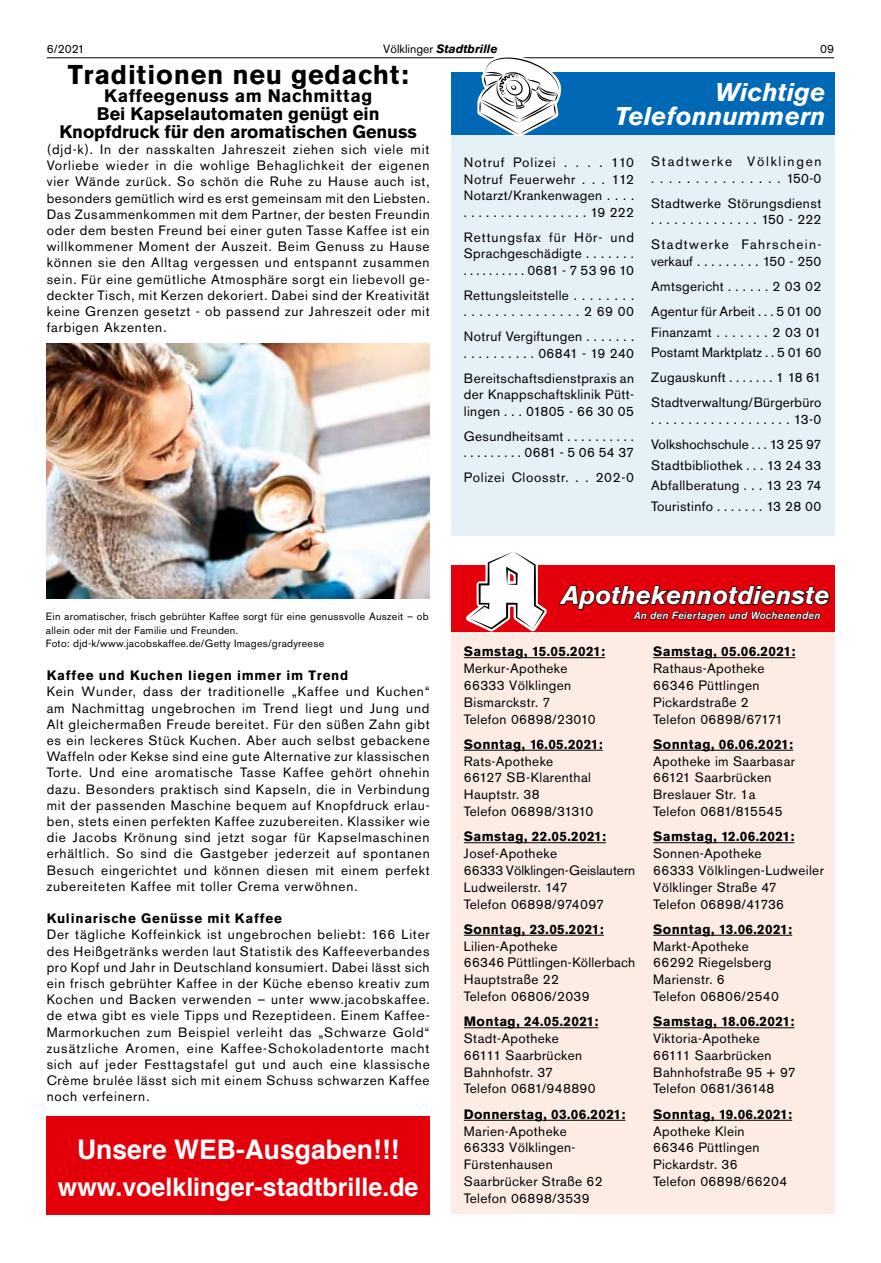
<style>
.page{position:relative;width:881px;height:1263px;background:#fff}
.page>*{position:absolute;margin:0;border:0;box-sizing:border-box;transform-origin:0 0}
.t1{font:700 27px "Akzidenz Grotesk BQ";letter-spacing:.025em;color:#000}
.t2{font:700 27px "Helvetica";color:#fff}
.t3{font:italic 700 25.5px/24px "Akzidenz Grotesk BQ";color:#fff;text-align:right}
.t4{font:700 25.5px "Helvetica";color:#fff}
.t5{font:700 18px/18px "Akzidenz Grotesk BQ";letter-spacing:-.005em;color:#000;text-align:center}
.t6{font:13.5px/16.8px "Akzidenz Grotesk BQ";letter-spacing:.025em;color:#000}
.t7{font:700 13.5px "Akzidenz Grotesk BQ";letter-spacing:.025em;color:#000}
.t8{font:700 13.5px "Akzidenz Grotesk BQ";letter-spacing:.055em;color:#000}
.t9{font:13.5px/16.5px "Akzidenz Grotesk BQ";letter-spacing:.1em;color:#000}
.t10{font:13.5px/16.5px "Akzidenz Grotesk BQ";letter-spacing:.125em;color:#000}
.t11{font:13.5px "Akzidenz Grotesk BQ";letter-spacing:.055em;color:#000}
.t12{font:italic 700 12px "Akzidenz Grotesk BQ";color:#000}
.t13{font:12px "Akzidenz Grotesk BQ";color:#000}
.t14{font:10.5px/13.5px "Akzidenz Grotesk BQ";letter-spacing:.025em;color:#000}
.t15{font:italic 500 10.5px "Akzidenz Grotesk BQ";letter-spacing:.025em;color:#fff}
.s1{font-weight:400;font-style:normal}
</style>
<div class="page">
<hr style="left:47px;top:57px;width:786px;height:1px;background:#000">
<div style="left:451px;top:631px;width:382px;height:583px;background:#fdece4"></div>
<hr style="left:653px;top:657px;width:142px;height:1px;background:#000">
<hr style="left:653px;top:750px;width:139px;height:1px;background:#000">
<hr style="left:653px;top:842px;width:141px;height:1px;background:#000">
<hr style="left:653px;top:935px;width:138px;height:1px;background:#000">
<hr style="left:653px;top:1027px;width:141px;height:1px;background:#000">
<hr style="left:653px;top:1120px;width:138px;height:1px;background:#000">
<hr style="left:463px;top:657px;width:142px;height:1px;background:#000">
<hr style="left:463px;top:750px;width:139px;height:1px;background:#000">
<hr style="left:463px;top:842px;width:142px;height:1px;background:#000">
<hr style="left:463px;top:935px;width:140px;height:1px;background:#000">
<hr style="left:463px;top:1027px;width:135px;height:1px;background:#000">
<hr style="left:463px;top:1120px;width:162px;height:1px;background:#000">
<div style="left:451px;top:132px;width:382px;height:404px;background:#e6f0f7"></div>
<div style="left:451px;top:72px;width:382px;height:63px;background:#0068b4"></div>
<svg style="left:474px;top:57px;width:92px;height:79px"></svg>
<div style="left:451px;top:565px;width:382px;height:66px;background:#e3000b"></div>
<svg style="left:462px;top:552px;width:368px;height:80px"></svg>
<div style="left:47px;top:1116px;width:382px;height:99px;background:#e3000b"></div>
<img style="left:47px;top:343px;width:383px;height:255px">
<p class="t13" style="left:47px;top:41px;width:39px">6/2021</p>
<p class="t12" style="left:383px;top:41px;width:116px"><span class="s1">Völklinger</span> Stadtbrille</p>
<p class="t13" style="left:819px;top:41px;width:15px">09</p>
<h1 class="t1" style="left:68px;top:59px;width:342px">Traditionen neu gedacht:</h1>
<h3 class="t5" style="left:60px;top:87px;width:358px">Kaffeegenuss am Nachmittag<br>Bei Kapselautomaten genügt ein<br>Knopfdruck für den aromatischen Genuss</h3>
<p class="t6" style="left:47px;top:141px;width:384px;line-height:16.2px;text-align:justify">(djd-k). In der nasskalten Jahreszeit ziehen sich viele mit Vorliebe wieder in die wohlige Behaglichkeit der eigenen vier Wände zurück. So schön die Ruhe zu Hause auch ist, besonders gemütlich wird es erst gemeinsam mit den Liebsten.<br>Das Zusammenkommen mit dem Partner, der besten Freundin oder dem besten Freund bei einer guten Tasse Kaffee ist ein willkommener Moment der Auszeit. Beim Genuss zu Hause können sie den Alltag vergessen und entspannt zusammen sein. Für eine gemütliche Atmosphäre sorgt ein liebevoll ge&shy;deckter Tisch, mit Kerzen dekoriert. Dabei sind der Kreativität keine Grenzen gesetzt - ob passend zur Jahreszeit oder mit farbigen Akzenten.</p>
<p class="t14" style="left:46px;top:610px;width:384px">Ein aromatischer, frisch gebrühter Kaffee sorgt für eine genussvolle Auszeit – ob allein oder mit der Familie und Freunden.<br>Foto: djd-k/www.jacobskaffee.de/Getty Images/gradyreese</p>
<p class="t8" style="left:47px;top:668px;width:303px">Kaffee und Kuchen liegen immer im Trend</p>
<p class="t6" style="left:47px;top:684px;width:384px;line-height:16.2px;text-align:justify">Kein Wunder, dass der traditionelle „Kaffee und Kuchen“ am Nachmittag ungebrochen im Trend liegt und Jung und Alt gleichermaßen Freude bereitet. Für den süßen Zahn gibt es ein leckeres Stück Kuchen. Aber auch selbst gebackene Waffeln oder Kekse sind eine gute Alternative zur klassischen Torte. Und eine aromatische Tasse Kaffee gehört ohnehin dazu. Besonders praktisch sind Kapseln, die in Verbindung mit der passenden Maschine bequem auf Knopfdruck erlau&shy;ben, stets einen perfekten Kaffee zuzubereiten. Klassiker wie die Jacobs Krönung sind jetzt sogar für Kapselmaschinen erhältlich. So sind die Gastgeber jederzeit auf spontanen Besuch eingerichtet und können diesen mit einem perfekt zubereiteten Kaffee mit toller Crema verwöhnen.</p>
<p class="t8" style="left:47px;top:911px;width:236px">Kulinarische Genüsse mit Kaffee</p>
<p class="t6" style="left:47px;top:927px;width:384px;line-height:16.2px;text-align:justify">Der tägliche Koffeinkick ist ungebrochen beliebt: 166 Liter des Heißgetränks werden laut Statistik des Kaffeeverbandes pro Kopf und Jahr in Deutschland konsumiert. Dabei lässt sich ein frisch gebrühter Kaffee in der Küche ebenso kreativ zum Kochen und Backen verwenden – unter www.jacobskaffee. de etwa gibt es viele Tipps und Rezeptideen. Einem Kaffee-Marmorkuchen zum Beispiel verleiht das „Schwarze Gold“ zusätzliche Aromen, eine Kaffee-Schokoladentorte macht sich auf jeder Festtagstafel gut und auch eine klassische Crème brulée lässt sich mit einem Schuss schwarzen Kaffee noch verfeinern.</p>
<h1 class="t2" style="left:77px;top:1127px;width:324px">Unsere WEB-Ausgaben!!!</h1>
<h2 class="t4" style="left:58px;top:1166px;width:362px">www.voelklinger-stadtbrille.de</h2>
<h2 class="t3" style="left:614px;top:80px;width:212px">Wichtige<br>Telefonnummern</h2>
<p class="t6" style="left:463px;top:154px;width:172px;text-align:justify">Notruf Polizei . . . . 110<br>Notruf Feuerwehr . . . 112<br>Notarzt/Krankenwagen . . . . . . . . . . . . . . . . . . . . . 19 222</p>
<p class="t6" style="left:463px;top:229px;width:172px;text-align:justify">Rettungsfax für Hör- und Sprachgeschädigte . . . . . . . . . . . . . . . . . 0681 - 7 53 96 10</p>
<p class="t6" style="left:463px;top:287px;width:172px">Rettungsleitstelle . . . . . . . . . . . . . . . . . . . . . . . 2 69 00</p>
<p class="t6" style="left:463px;top:328px;width:172px">Notruf Vergiftungen . . . . . . . . . . . . . . . . . 06841 - 19 240</p>
<p class="t6" style="left:463px;top:370px;width:172px;text-align:justify">Bereitschaftsdienstpraxis an der Knappschaftsklinik Pütt&shy;lingen . . . 01805 - 66 30 05</p>
<p class="t6" style="left:463px;top:428px;width:172px">Gesundheitsamt . . . . . . . . . . . . . . . . . . . 0681 - 5 06 54 37</p>
<p class="t11" style="left:463px;top:470px;width:171px">Polizei Cloosstr. . . 202-0</p>
<p class="t10" style="left:651px;top:153px;width:172px">Stadtwerke Völklingen . . . . . . . . . . . . . . . 150-0</p>
<p class="t6" style="left:651px;top:195px;width:172px">Stadtwerke Störungsdienst . . . . . . . . . . . . . . 150 - 222</p>
<p class="t9" style="left:651px;top:236px;width:172px">Stadtwerke Fahrschein&shy;verkauf . . . . . . . . . 150 - 250</p>
<p class="t6" style="left:651px;top:274px;width:172px;line-height:25px">Amtsgericht . . . . . . 2 03 02<br>Agentur für Arbeit . . . 5 01 00</p>
<p class="t6" style="left:651px;top:322px;width:172px;line-height:20.7px">Finanzamt . . . . . . . 2 03 01<br>Postamt Marktplatz . . 5 01 60</p>
<p class="t6" style="left:651px;top:365px;width:172px;line-height:25px">Zugauskunft . . . . . . . 1 18 61<br>Stadtverwaltung/Bürgerbüro</p>
<p class="t6" style="left:651px;top:407px;width:172px;line-height:25px">. . . . . . . . . . . . . . . . . . . 13-0<br>Volkshochschule . . . 13 25 97</p>
<p class="t6" style="left:651px;top:455px;width:172px;line-height:20.7px;text-align:justify">Stadtbibliothek . . . 13 24 33<br>Abfallberatung . . . 13 23 74<br>Touristinfo . . . . . . . 13 28 00</p>
<h2 class="t3" style="left:561px;top:583px;width:270px">Apothekennotdienste</h2>
<p class="t15" style="left:633px;top:609px;width:188px">An den Feiertagen und Wochenenden</p>
<p class="t7" style="left:463px;top:644px;width:143px">Samstag, 15.05.2021:</p>
<p class="t6" style="left:463px;top:660px;width:133px">Merkur-Apotheke<br>66333 Völklingen<br>Bismarckstr. 7<br>Telefon 06898/23010</p>
<p class="t7" style="left:463px;top:736px;width:140px">Sonntag, 16.05.2021:</p>
<p class="t6" style="left:463px;top:753px;width:131px">Rats-Apotheke<br>66127 SB-Klarenthal<br>Hauptstr. 38<br>Telefon 06898/31310</p>
<p class="t7" style="left:463px;top:829px;width:144px">Samstag, 22.05.2021:</p>
<p class="t6" style="left:463px;top:845px;width:173px">Josef-Apotheke<br>66333 Völklingen-Geislautern<br>Ludweilerstr. 147<br>Telefon 06898/974097</p>
<p class="t7" style="left:463px;top:921px;width:141px">Sonntag, 23.05.2021:</p>
<p class="t6" style="left:463px;top:937px;width:173px">Lilien-Apotheke<br>66346 Püttlingen-Köllerbach<br>Hauptstraße 22<br>Telefon 06806/2039</p>
<p class="t7" style="left:463px;top:1014px;width:136px">Montag, 24.05.2021:</p>
<p class="t6" style="left:463px;top:1030px;width:133px">Stadt-Apotheke<br>66111 Saarbrücken<br>Bahnhofstr. 37<br>Telefon 0681/948890</p>
<p class="t7" style="left:463px;top:1106px;width:163px">Donnerstag, 03.06.2021:</p>
<p class="t6" style="left:463px;top:1122px;width:140px">Marien-Apotheke<br>66333 Völklingen-<br>Fürstenhausen<br>Saarbrücker Straße 62<br>Telefon 06898/3539</p>
<p class="t7" style="left:653px;top:644px;width:144px">Samstag, 05.06.2021:</p>
<p class="t6" style="left:653px;top:660px;width:131px">Rathaus-Apotheke<br>66346 Püttlingen<br>Pickardstraße 2<br>Telefon 06898/67171</p>
<p class="t7" style="left:653px;top:736px;width:141px">Sonntag, 06.06.2021:</p>
<p class="t6" style="left:653px;top:753px;width:143px">Apotheke im Saarbasar<br>66121 Saarbrücken<br>Breslauer Str. 1a<br>Telefon 0681/815545</p>
<p class="t7" style="left:653px;top:829px;width:143px">Samstag, 12.06.2021:</p>
<p class="t6" style="left:653px;top:845px;width:172px">Sonnen-Apotheke<br>66333 Völklingen-Ludweiler<br>Völklinger Straße 47<br>Telefon 06898/41736</p>
<p class="t7" style="left:653px;top:921px;width:140px">Sonntag, 13.06.2021:</p>
<p class="t6" style="left:653px;top:937px;width:127px">Markt-Apotheke<br>66292 Riegelsberg<br>Marienstr. 6<br>Telefon 06806/2540</p>
<p class="t7" style="left:653px;top:1014px;width:143px">Samstag, 18.06.2021:</p>
<p class="t6" style="left:653px;top:1030px;width:144px">Viktoria-Apotheke<br>66111 Saarbrücken<br>Bahnhofstraße 95 + 97<br>Telefon 0681/36148</p>
<p class="t7" style="left:653px;top:1106px;width:140px">Sonntag, 19.06.2021:</p>
<p class="t6" style="left:653px;top:1122px;width:135px">Apotheke Klein<br>66346 Püttlingen<br>Pickardstr. 36<br>Telefon 06898/66204</p>
</div>
